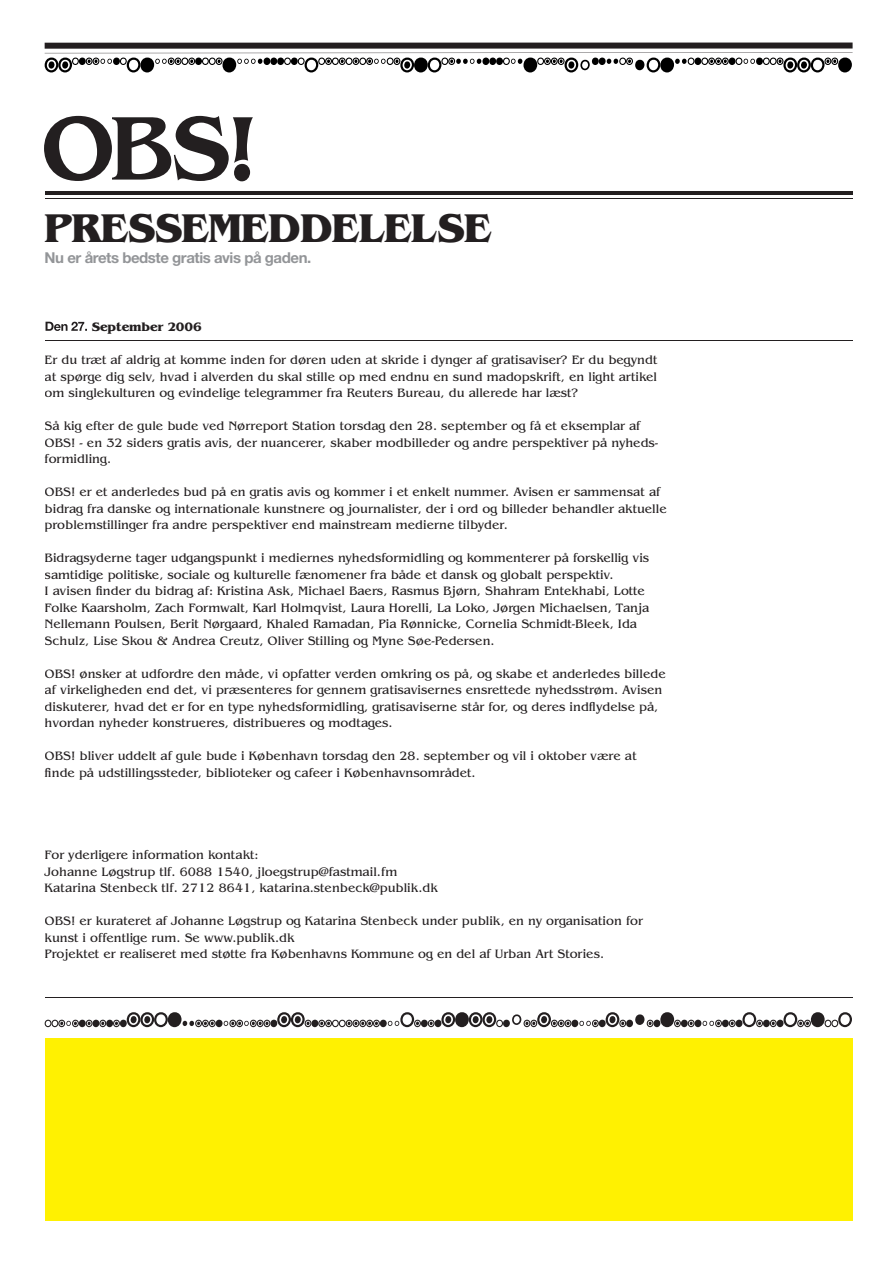
<style>
.page{position:relative;width:893px;height:1263px;background:#fff}
.page>*{position:absolute;margin:0;border:0;box-sizing:border-box;transform-origin:0 0}
.t1{font:700 42px "Benguiat";letter-spacing:-.02em;color:#231f20}
.t2{font:700 15px "Helvetica Neue";letter-spacing:-.03em;color:#939598}
.t3{font:12.75px/16.5px "Benguiat";color:#231f20}
.t4{font:700 12.75px "Benguiat";letter-spacing:-.01em;color:#231f20}
</style>
<div class="page">
<div style="left:45px;top:43px;width:808px;height:6px;background:#231f20"></div>
<svg style="left:45px;top:52px;width:808px;height:20px"></svg>
<hr style="left:45px;top:199px;width:808px;height:1px;background:#231f20">
<hr style="left:45px;top:191px;width:808px;height:3px;background:#231f20">
<svg style="left:46px;top:322px;width:41px;height:9px"></svg>
<hr style="left:45px;top:341px;width:808px;height:1px;background:#231f20">
<svg style="left:44px;top:116px;width:209px;height:65px"></svg>
<div style="left:45px;top:1037px;width:808px;height:183px;background:#fff101"></div>
<hr style="left:45px;top:997px;width:808px;height:1px;background:#231f20">
<div style="left:811px;top:1012px;width:14px;height:15px;background:#231f20;border-radius:50%"></div>
<svg style="left:783px;top:1012px;width:28px;height:15px"></svg>
<div style="left:599px;top:1020px;width:7px;height:7px;background:#231f20;border-radius:50%"></div>
<div style="left:695px;top:1020px;width:6px;height:7px;background:#231f20;border-radius:50%"></div>
<svg style="left:688px;top:1020px;width:7px;height:7px"></svg>
<div style="left:681px;top:1020px;width:7px;height:7px;background:#231f20;border-radius:50%"></div>
<svg style="left:674px;top:1020px;width:7px;height:7px"></svg>
<svg style="left:441px;top:1012px;width:14px;height:15px"></svg>
<div style="left:445px;top:1016px;width:6px;height:7px;background:#231f20;border-radius:50%"></div>
<div style="left:455px;top:1012px;width:14px;height:15px;background:#231f20;border-radius:50%"></div>
<div style="left:503px;top:1020px;width:7px;height:7px;background:#231f20;border-radius:50%"></div>
<svg style="left:469px;top:1012px;width:34px;height:15px"></svg>
<div style="left:435px;top:1020px;width:6px;height:7px;background:#231f20;border-radius:50%"></div>
<svg style="left:428px;top:1020px;width:7px;height:7px"></svg>
<div style="left:421px;top:1020px;width:7px;height:7px;background:#231f20;border-radius:50%"></div>
<svg style="left:388px;top:1012px;width:33px;height:15px"></svg>
<div style="left:311px;top:1020px;width:7px;height:7px;background:#231f20;border-radius:50%"></div>
<svg style="left:277px;top:1012px;width:34px;height:15px"></svg>
<svg style="left:127px;top:1012px;width:41px;height:15px"></svg>
<div style="left:120px;top:1020px;width:7px;height:7px;background:#231f20;border-radius:50%"></div>
<svg style="left:113px;top:1020px;width:7px;height:7px"></svg>
<div style="left:722px;top:1020px;width:7px;height:7px;background:#231f20;border-radius:50%"></div>
<svg style="left:702px;top:1020px;width:20px;height:7px"></svg>
<div style="left:736px;top:1020px;width:6px;height:7px;background:#231f20;border-radius:50%"></div>
<svg style="left:729px;top:1020px;width:7px;height:7px"></svg>
<div style="left:571px;top:1020px;width:7px;height:7px;background:#231f20;border-radius:50%"></div>
<div style="left:660px;top:1012px;width:14px;height:15px;background:#231f20;border-radius:50%"></div>
<svg style="left:825px;top:1012px;width:27px;height:15px"></svg>
<svg style="left:579px;top:1020px;width:20px;height:7px"></svg>
<svg style="left:512px;top:1012px;width:59px;height:15px"></svg>
<div style="left:635px;top:1014px;width:9px;height:11px;background:#231f20;border-radius:50%"></div>
<div style="left:626px;top:1020px;width:7px;height:7px;background:#231f20;border-radius:50%"></div>
<svg style="left:606px;top:1012px;width:20px;height:15px"></svg>
<div style="left:270px;top:1020px;width:7px;height:7px;background:#231f20;border-radius:50%"></div>
<svg style="left:224px;top:1020px;width:46px;height:7px"></svg>
<div style="left:168px;top:1012px;width:14px;height:15px;background:#231f20;border-radius:50%"></div>
<div style="left:216px;top:1020px;width:7px;height:7px;background:#231f20;border-radius:50%"></div>
<svg style="left:183px;top:1020px;width:33px;height:7px"></svg>
<div style="left:79px;top:1020px;width:7px;height:7px;background:#231f20;border-radius:50%"></div>
<svg style="left:45px;top:1020px;width:34px;height:7px"></svg>
<svg style="left:99px;top:1020px;width:7px;height:7px"></svg>
<div style="left:106px;top:1020px;width:7px;height:7px;background:#231f20;border-radius:50%"></div>
<svg style="left:86px;top:1020px;width:7px;height:7px"></svg>
<div style="left:93px;top:1020px;width:6px;height:7px;background:#231f20;border-radius:50%"></div>
<svg style="left:647px;top:1020px;width:6px;height:7px"></svg>
<div style="left:653px;top:1020px;width:7px;height:7px;background:#231f20;border-radius:50%"></div>
<svg style="left:770px;top:1020px;width:7px;height:7px"></svg>
<div style="left:777px;top:1020px;width:6px;height:7px;background:#231f20;border-radius:50%"></div>
<svg style="left:742px;top:1012px;width:21px;height:15px"></svg>
<div style="left:763px;top:1020px;width:7px;height:7px;background:#231f20;border-radius:50%"></div>
<svg style="left:318px;top:1020px;width:62px;height:7px"></svg>
<div style="left:380px;top:1020px;width:7px;height:7px;background:#231f20;border-radius:50%"></div>
<h1 class="t1" style="left:45px;top:204px;width:449px">PRESSEMEDDELELSE</h1>
<p class="t2" style="left:45px;top:249px;width:268px">Nu er årets bedste gratis avis på gaden.</p>
<p class="t4" style="left:92px;top:319px;width:111px">September 2006</p>
<p class="t3" style="left:45px;top:352px;width:614px;text-align:justify">Er du træt af aldrig at komme inden for døren uden at skride i dynger af gratisaviser? Er du begyndt at spørge dig selv, hvad i alverden du skal stille op med endnu en sund madopskrift, en light artikel om singlekulturen og evindelige telegrammer fra Reuters Bureau, du allerede har læst?</p>
<p class="t3" style="left:45px;top:418px;width:615px">Så kig efter de gule bude ved Nørreport Station torsdag den 28. september og få et eksemplar af<br>OBS! - en 32 siders gratis avis, der nuancerer, skaber modbilleder og andre perspektiver på nyheds&shy;formidling.</p>
<p class="t3" style="left:45px;top:484px;width:624px">OBS! er et anderledes bud på en gratis avis og kommer i et enkelt nummer. Avisen er sammensat af bidrag fra danske og internationale kunstnere og journalister, der i ord og billeder behandler aktuelle problemstillinger fra andre perspektiver end mainstream medierne tilbyder.</p>
<p class="t3" style="left:45px;top:550px;width:606px">Bidragsyderne tager udgangspunkt i mediernes nyhedsformidling og kommenterer på forskellig vis samtidige politiske, sociale og kulturelle fænomener fra både et dansk og globalt perspektiv.<br>I avisen finder du bidrag af: Kristina Ask, Michael Baers, Rasmus Bjørn, Shahram Entekhabi, Lotte Folke Kaarsholm, Zach Formwalt, Karl Holmqvist, Laura Horelli, La Loko, Jørgen Michaelsen, Tanja Nellemann Poulsen, Berit Nørgaard, Khaled Ramadan, Pia Rønnicke, Cornelia Schmidt-Bleek, Ida Schulz, Lise Skou &amp; Andrea Creutz, Oliver Stilling og Myne Søe-Pedersen.</p>
<p class="t3" style="left:45px;top:665px;width:623px">OBS! ønsker at udfordre den måde, vi opfatter verden omkring os på, og skabe et anderledes billede af virkeligheden end det, vi præsenteres for gennem gratisavisernes ensrettede nyhedsstrøm. Avisen diskuterer, hvad det er for en type nyhedsformidling, gratisaviserne står for, og deres indflydelse på, hvordan nyheder konstrueres, distribueres og modtages.</p>
<p class="t3" style="left:45px;top:748px;width:593px">OBS! bliver uddelt af gule bude i København torsdag den 28. september og vil i oktober være at finde på udstillingssteder, biblioteker og cafeer i Københavnsområdet.</p>
<p class="t3" style="left:45px;top:847px;width:395px">For yderligere information kontakt:<br>Johanne Løgstrup tlf. 6088 1540, jloegstrup@fastmail.fm<br>Katarina Stenbeck tlf. 2712 8641, katarina.stenbeck@publik.dk</p>
<p class="t3" style="left:45px;top:913px;width:600px">OBS! er kurateret af Johanne Løgstrup og Katarina Stenbeck under publik, en ny organisation for kunst i offentlige rum. Se www.publik.dk<br>Projektet er realiseret med støtte fra Københavns Kommune og en del af Urban Art Stories.</p>
</div>
